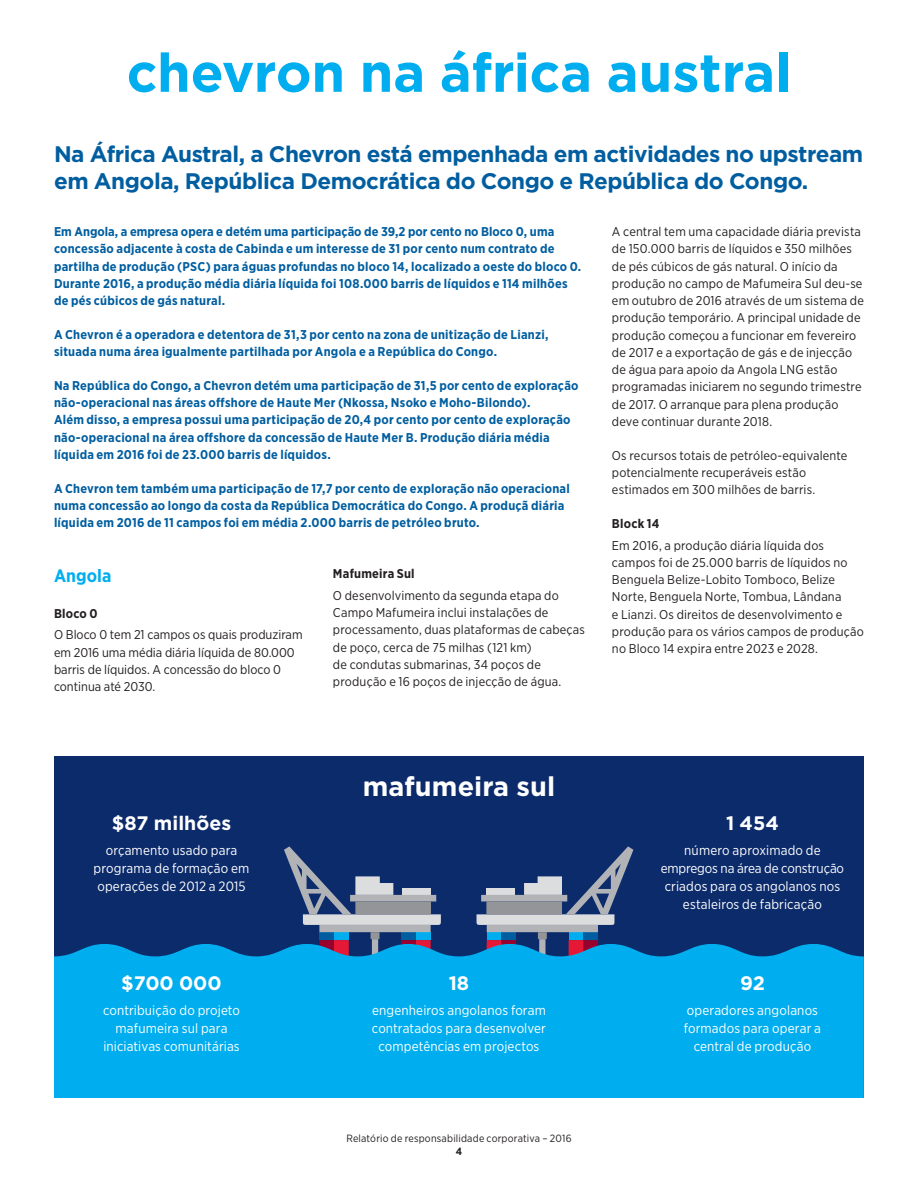
<style>
.page{position:relative;width:918px;height:1188px;background:#fff}
.page>*{position:absolute;margin:0;border:0;box-sizing:border-box;transform-origin:0 0}
.Headline-2_-_36pt_Bo{font:700 54px "Gotham";letter-spacing:-.005em;color:#00aeef}
.Quote_-_15pt_Bold{font:700 27px "Gotham";color:#fff}
.Lead-in_copy_-_15pt{font:700 22.5px/27px "Gotham";letter-spacing:-.02em;color:#005ea0}
.Body_Text_-_9pt_Narr{font:700 19.5px "Gotham";color:#fff}
.Body_Text_-_9pt_Narr-2{font:700 18px "Gotham Narrow";letter-spacing:.005em;color:#00aeef}
.infographic_Text_-_9{font:13.5px/18px "Gotham Narrow";letter-spacing:.01em;color:#fff;text-align:center}
.Body_Text_-_8_5pt_Na{font:12.75px/17.2px "Gotham Narrow";letter-spacing:.01em;color:#231f20}
.Body_Text_-_8_5pt_Na-2{font:700 12.75px/17.2px "Gotham Narrow";letter-spacing:.015em;color:#005ea0}
.Paragraph_Header_-_8{font:700 12.75px "Gotham Narrow";letter-spacing:.015em;color:#231f20}
.Running_Footer_-_7pt{font:10.5px "Gotham Narrow";letter-spacing:.015em;color:#231f20}
.Running_Footer_-_7pt-2{font:700 10.5px "Gotham Narrow";color:#231f20}
</style>
<div class="page">
<div style="left:54px;top:756px;width:810px;height:342px;background:#0c2b6b"></div>
<svg style="left:284px;top:846px;width:157px;height:98px"></svg>
<svg style="left:477px;top:846px;width:156px;height:98px"></svg>
<div style="left:54px;top:944px;width:810px;height:154px;background:#00aeef"></div>
<p class="Headline-2_-_36pt_Bo" style="left:127px;top:37px;width:666px">chevron na áfrica austral</p>
<p class="Lead-in_copy_-_15pt" style="left:54px;top:141px;width:811px">Na África Austral, a Chevron está empenhada em actividades no upstream em Angola, República Democrática do Congo e República do Congo.</p>
<p class="Body_Text_-_8_5pt_Na-2" style="left:54px;top:223px;width:529px">Em Angola, a empresa opera e detém uma participação de 39,2 por cento no Bloco 0, uma concessão adjacente à costa de Cabinda e um interesse de 31 por cento num contrato de partilha de produção (PSC) para águas profundas no bloco 14, localizado a oeste do bloco 0.<br>Durante 2016, a produção média diária líquida foi 108.000 barris de líquidos e 114 milhões de pés cúbicos de gás natural.</p>
<p class="Body_Text_-_8_5pt_Na-2" style="left:54px;top:326px;width:496px">A Chevron é a operadora e detentora de 31,3 por cento na zona de unitização de Lianzi, situada numa área igualmente partilhada por Angola e a República do Congo.</p>
<p class="Body_Text_-_8_5pt_Na-2" style="left:54px;top:377px;width:526px">Na República do Congo, a Chevron detém uma participação de 31,5 por cento de exploração não-operacional nas áreas offshore de Haute Mer (Nkossa, Nsoko e Moho-Bilondo).<br>Além disso, a empresa possui uma participação de 20,4 por cento por cento de exploração não-operacional na área offshore da concessão de Haute Mer B. Produção diária média líquida em 2016 foi de 23.000 barris de líquidos.</p>
<p class="Body_Text_-_8_5pt_Na-2" style="left:54px;top:479px;width:517px">A Chevron tem também uma participação de 17,7 por cento de exploração não operacional numa concessão ao longo da costa da República Democrática do Congo. A produçã diária líquida em 2016 de 11 campos foi em média 2.000 barris de petróleo bruto.</p>
<p class="Body_Text_-_8_5pt_Na" style="left:612px;top:223px;width:253px">A central tem uma capacidade diária prevista de 150.000 barris de líquidos e 350 milhões de pés cúbicos de gás natural. O início da produção no campo de Mafumeira Sul deu-se em outubro de 2016 através de um sistema de produção temporário. A principal unidade de produção começou a funcionar em fevereiro de 2017 e a exportação de gás e de injecção de água para apoio da Angola LNG estão programadas iniciarem no segundo trimestre de 2017. O arranque para plena produção deve continuar durante 2018.</p>
<p class="Body_Text_-_8_5pt_Na" style="left:612px;top:446px;width:237px">Os recursos totais de petróleo-equivalente potencialmente recuperáveis estão estimados em 300 milhões de barris.</p>
<p class="Paragraph_Header_-_8" style="left:612px;top:515px;width:49px">Block 14</p>
<p class="Body_Text_-_8_5pt_Na" style="left:612px;top:536px;width:253px">Em 2016, a produção diária líquida dos campos foi de 25.000 barris de líquidos no Benguela Belize-Lobito Tomboco, Belize Norte, Benguela Norte, Tombua, Lândana<br>e Lianzi. Os direitos de desenvolvimento e produção para os vários campos de produção no Bloco 14 expira entre 2023 e 2028.</p>
<p class="Paragraph_Header_-_8" style="left:333px;top:565px;width:83px">Mafumeira Sul</p>
<p class="Body_Text_-_8_5pt_Na" style="left:333px;top:586px;width:253px">O desenvolvimento da segunda etapa do Campo Mafumeira inclui instalações de processamento, duas plataformas de cabeças de poço, cerca de 75 milhas (121 km)<br>de condutas submarinas, 34 poços de produção e 16 poços de injecção de água.</p>
<p class="Body_Text_-_9pt_Narr-2" style="left:54px;top:564px;width:59px">Angola</p>
<p class="Paragraph_Header_-_8" style="left:54px;top:605px;width:45px">Bloco 0</p>
<p class="Body_Text_-_8_5pt_Na" style="left:54px;top:626px;width:250px">O Bloco 0 tem 21 campos os quais produziram em 2016 uma média diária líquida de 80.000 barris de líquidos. A concessão do bloco 0 continua até 2030.</p>
<p class="Body_Text_-_9pt_Narr" style="left:112px;top:811px;width:121px">$87 milhões</p>
<p class="infographic_Text_-_9" style="left:94px;top:841px;width:157px">orçamento usado para programa de formação em operações de 2012 a 2015</p>
<p class="Body_Text_-_9pt_Narr" style="left:121px;top:970px;width:102px">$700 000</p>
<p class="infographic_Text_-_9" style="left:103px;top:1001px;width:138px">contribuição do projeto mafumeira sul para iniciativas comunitárias</p>
<p class="Quote_-_15pt_Bold" style="left:363px;top:768px;width:194px">mafumeira sul</p>
<p class="Body_Text_-_9pt_Narr" style="left:449px;top:970px;width:22px">18</p>
<p class="infographic_Text_-_9" style="left:372px;top:1001px;width:176px">engenheiros angolanos foram contratados para desenvolver competências em projectos</p>
<p class="Running_Footer_-_7pt" style="left:346px;top:1132px;width:227px">Relatório de responsabilidade corporativa – 2016</p>
<p class="Running_Footer_-_7pt-2" style="left:456px;top:1145px;width:8px">4</p>
<p class="Body_Text_-_9pt_Narr" style="left:726px;top:811px;width:54px">1 454</p>
<p class="infographic_Text_-_9" style="left:661px;top:841px;width:185px">número aproximado de empregos na área de construção criados para os angolanos nos estaleiros de fabricação</p>
<p class="Body_Text_-_9pt_Narr" style="left:740px;top:970px;width:26px">92</p>
<p class="infographic_Text_-_9" style="left:684px;top:1001px;width:139px">operadores angolanos formados para operar a central de produção</p>
</div>
